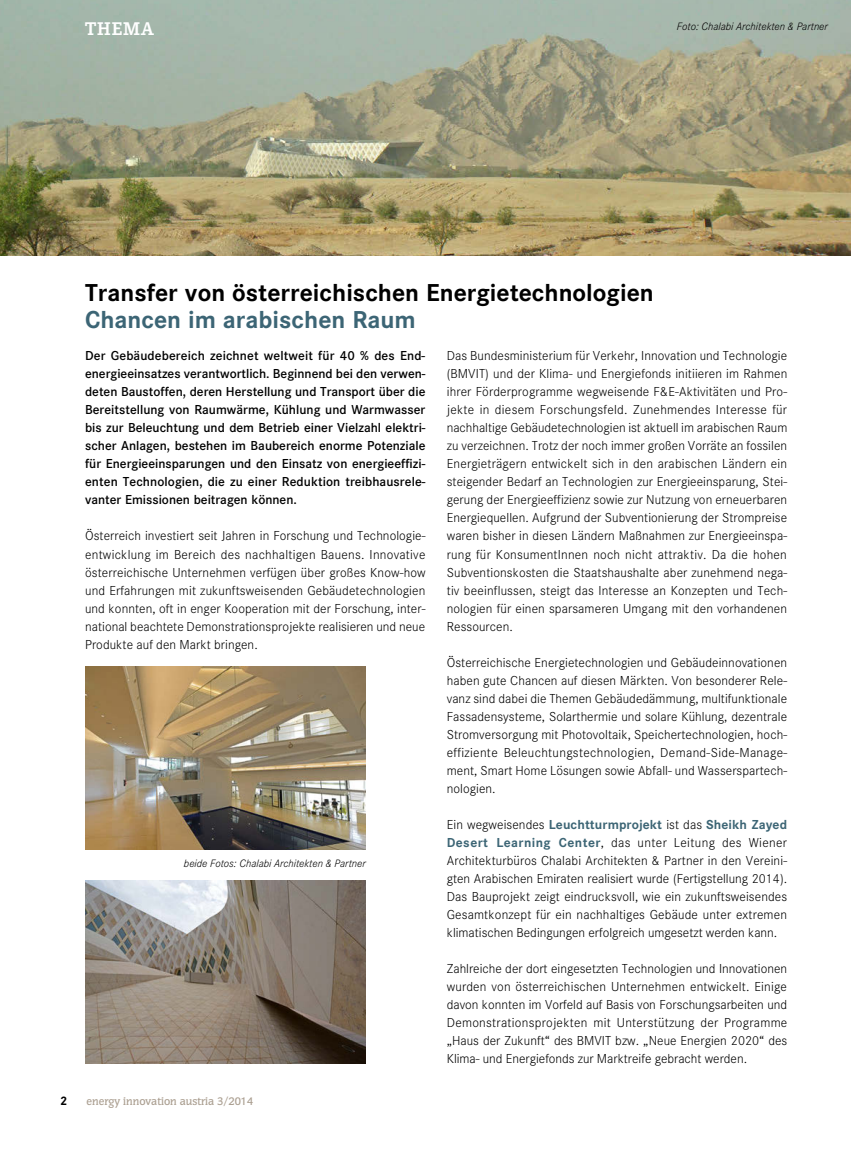
<style>
.page{position:relative;width:851px;height:1149px;background:#fff}
.page>*{position:absolute;margin:0;border:0;box-sizing:border-box;transform-origin:0 0}
.Headline_schwarz{font:700 24px "Corporate SBQ";color:#000}
.Headline_blau{font:700 24px "Corporate SBQ";color:#3c6575}
.Kapitel{font:700 18px "Corporate EBQ";letter-spacing:.05em;color:#fff}
.Fliesstext{font:300 12.75px/18px "Corporate SBQ";letter-spacing:.005em;color:#000;text-align:justify}
.Fliess_Vorsatz{font:500 12.75px/18px "Corporate SBQ";color:#000;text-align:justify}
.t1{font:700 12px "Corporate SBQ";color:#000}
.Bild_Quelle{font:italic 300 10.5px "Corporate SBQ";color:#000}
.t2{font:500 10.5px "Congress";color:#aca092}
.s1{font-weight:700;color:#3c6575}
</style>
<div class="page">
<img style="left:0;top:0;width:850px;height:255px">
<img style="left:85px;top:880px;width:281px;height:183px">
<img style="left:85px;top:666px;width:281px;height:183px">
<p class="Kapitel" style="left:85px;top:18px;width:71px">THEMA</p>
<p class="Bild_Quelle" style="left:676px;top:20px;width:153px">Foto: Chalabi Architekten &amp; Partner</p>
<p class="Headline_schwarz" style="left:85px;top:278px;width:570px">Transfer von österreichischen Energietechnologien</p>
<p class="Headline_blau" style="left:85px;top:305px;width:332px">Chancen im arabischen Raum</p>
<p class="Fliess_Vorsatz" style="left:85px;top:347px;width:342px">Der Gebäudebereich zeichnet weltweit für 40 % des End&shy;energieeinsatzes verantwortlich. Beginnend bei den verwen&shy;deten Baustoffen, deren Herstellung und Transport über die Bereitstellung von Raumwärme, Kühlung und Warmwasser bis zur Beleuchtung und dem Betrieb einer Vielzahl elektri&shy;scher Anlagen, bestehen im Baubereich enorme Potenziale für Energieeinsparungen und den Einsatz von energieeffizi&shy;enten Technologien, die zu einer Reduktion treibhausrele&shy;vanter Emissionen beitragen können.</p>
<p class="Fliesstext" style="left:85px;top:527px;width:342px">Österreich investiert seit Jahren in Forschung und Technologie&shy;entwicklung im Bereich des nachhaltigen Bauens. Innovative österreichische Unternehmen verfügen über großes Know-how und Erfahrungen mit zukunftsweisenden Gebäudetechnologien und konnten, oft in enger Kooperation mit der Forschung, inter&shy;national beachtete Demonstrationsprojekte realisieren und neue Produkte auf den Markt bringen.</p>
<p class="Fliesstext" style="left:446px;top:347px;width:342px">Das Bundesministerium für Verkehr, Innovation und Technologie (BMVIT) und der Klima- und Energiefonds initiieren im Rahmen ihrer Förderprogramme wegweisende F&amp;E-Aktivitäten und Pro&shy;jekte in diesem Forschungsfeld. Zunehmendes Interesse für nachhaltige Gebäudetechnologien ist aktuell im arabischen Raum zu verzeichnen. Trotz der noch immer großen Vorräte an fossilen Energieträgern entwickelt sich in den arabischen Ländern ein steigender Bedarf an Technologien zur Energieeinsparung, Stei&shy;gerung der Energieeffizienz sowie zur Nutzung von erneuerbaren Energiequellen. Aufgrund der Subventionierung der Strompreise waren bisher in diesen Ländern Maßnahmen zur Energieeinspa&shy;rung für KonsumentInnen noch nicht attraktiv. Da die hohen Subventionskosten die Staatshaushalte aber zunehmend nega&shy;tiv beeinflussen, steigt das Interesse an Konzepten und Tech&shy;nologien für einen sparsameren Umgang mit den vorhandenen Ressourcen.</p>
<p class="Fliesstext" style="left:446px;top:653px;width:342px">Österreichische Energietechnologien und Gebäudeinnovationen haben gute Chancen auf diesen Märkten. Von besonderer Rele&shy;vanz sind dabei die Themen Gebäudedämmung, multifunktionale Fassadensysteme, Solarthermie und solare Kühlung, dezentrale Stromversorgung mit Photovoltaik, Speichertechnologien, hoch&shy;effiziente Beleuchtungstechnologien, Demand-Side-Manage&shy;ment, Smart Home Lösungen sowie Abfall- und Wasserspartech&shy;nologien.</p>
<p class="Bild_Quelle" style="left:184px;top:857px;width:183px">beide Fotos: Chalabi Architekten &amp; Partner</p>
<p class="t1" style="left:60px;top:1093px;width:9px">2</p>
<p class="t2" style="left:87px;top:1094px;width:168px">energy innovation austria 3/2014</p>
<p class="Fliesstext" style="left:446px;top:815px;width:342px">Ein wegweisendes <span class="s1">Leuchtturmprojekt</span> ist das <span class="s1">Sheikh Zayed Desert Learning Center</span>, das unter Leitung des Wiener Architekturbüros Chalabi Architekten &amp; Partner in den Vereini&shy;gten Arabischen Emiraten realisiert wurde (Fertigstellung 2014).<br>Das Bauprojekt zeigt eindrucksvoll, wie ein zukunftsweisendes Gesamtkonzept für ein nachhaltiges Gebäude unter extremen klimatischen Bedingungen erfolgreich umgesetzt werden kann.</p>
<p class="Fliesstext" style="left:446px;top:959px;width:342px">Zahlreiche der dort eingesetzten Technologien und Innovationen wurden von österreichischen Unternehmen entwickelt. Einige davon konnten im Vorfeld auf Basis von Forschungsarbeiten und Demonstrationsprojekten mit Unterstützung der Programme „Haus der Zukunft“ des BMVIT bzw. „Neue Energien 2020“ des Klima- und Energiefonds zur Marktreife gebracht werden.</p>
</div>
